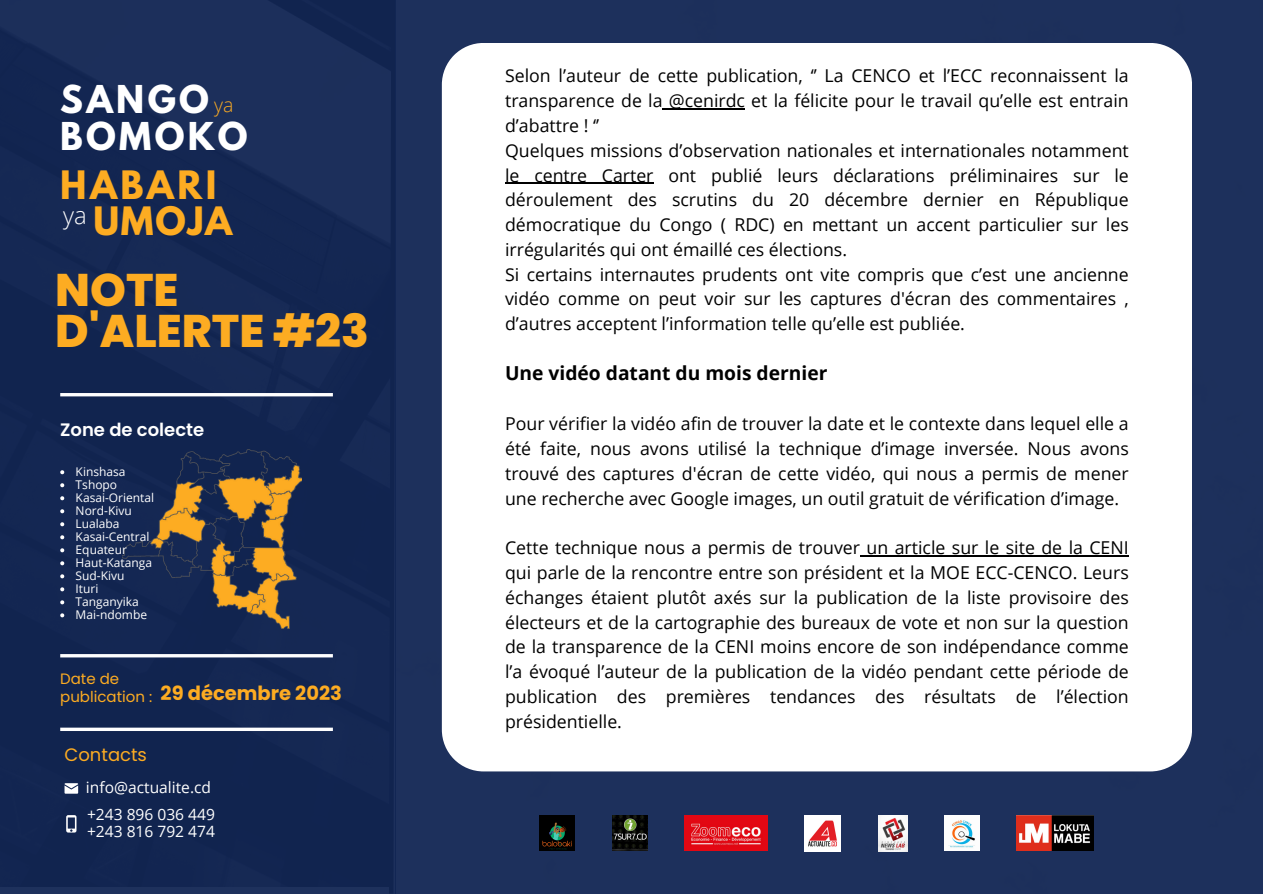
<style>
.page{position:relative;width:1263px;height:894px;background:#fff}
.page>*{position:absolute;margin:0;border:0;box-sizing:border-box;transform-origin:0 0}
.t1{font:800 45.6px "Poppins";color:#fdac22}
.t2{font:700 34.65px "League Spartan";letter-spacing:.095em;color:#fdac22}
.t3{font:700 34.05px "League Spartan";letter-spacing:.095em;color:#fff}
.t4{font:300 23.85px "Open Sans";color:#fff}
.t5{font:700 19.5px "Poppins";color:#fdac22}
.t6{font:300 19.5px "Open Sans";color:#fdac22}
.t7{font:700 19.2px "Open Sans";color:#000}
.t8{font:600 18px "Poppins";color:#fff}
.t9{font:18px "Poppins";color:#fdac22}
.t10{font:17.7px/24.8px "Open Sans";color:#000;text-align:justify}
.t11{font:15.6px "Open Sans";color:#fff}
.t12{font:15px/18px "Poppins";color:#fdac22}
.t13{font:12px "Open Sans";color:#fff}
</style>
<div class="page">
<div style="left:0;top:0;width:396px;height:893px;background:#122654"></div>
<div style="left:396px;top:0;width:867px;height:893px;background:#1d305c"></div>
<div style="left:442px;top:43px;width:750px;height:728px;background:#fff"></div>
<hr style="left:60px;top:393px;width:273px;height:3px;background:#fff">
<hr style="left:663px;top:108px;width:82px;height:1px;background:#000">
<hr style="left:505px;top:183px;width:148px;height:1px;background:#000">
<hr style="left:860px;top:555px;width:269px;height:1px;background:#000">
<svg style="left:65px;top:783px;width:13px;height:10px"></svg>
<svg style="left:66px;top:815px;width:10px;height:17px"></svg>
<img style="left:878px;top:815px;width:29px;height:35px">
<img style="left:805px;top:815px;width:36px;height:35px">
<img style="left:685px;top:815px;width:83px;height:34px">
<img style="left:612px;top:815px;width:35px;height:34px">
<img style="left:540px;top:815px;width:35px;height:34px">
<img style="left:945px;top:815px;width:35px;height:34px">
<img style="left:1017px;top:815px;width:76px;height:34px">
<img style="left:123px;top:450px;width:179px;height:178px">
<svg style="left:60px;top:470px;width:4px;height:4px"></svg>
<svg style="left:60px;top:483px;width:4px;height:4px"></svg>
<svg style="left:60px;top:496px;width:4px;height:4px"></svg>
<svg style="left:60px;top:509px;width:4px;height:4px"></svg>
<svg style="left:60px;top:522px;width:4px;height:4px"></svg>
<svg style="left:60px;top:535px;width:4px;height:4px"></svg>
<svg style="left:60px;top:548px;width:4px;height:4px"></svg>
<svg style="left:60px;top:561px;width:4px;height:4px"></svg>
<svg style="left:60px;top:574px;width:4px;height:4px"></svg>
<svg style="left:60px;top:587px;width:4px;height:4px"></svg>
<svg style="left:60px;top:600px;width:4px;height:4px"></svg>
<svg style="left:60px;top:613px;width:4px;height:4px"></svg>
<hr style="left:60px;top:654px;width:273px;height:3px;background:#fff">
<hr style="left:60px;top:727px;width:273px;height:3px;background:#fff">
<p class="t3" style="left:60px;top:83px;width:150px">SANGO</p>
<p class="t3" style="left:60px;top:119px;width:189px">BOMOKO</p>
<p class="t6" style="left:214px;top:91px;width:21px">ya</p>
<p class="t2" style="left:60px;top:167px;width:158px">HABARI</p>
<p class="t4" style="left:63px;top:199px;width:25px">ya</p>
<p class="t2" style="left:94px;top:204px;width:140px">UMOJA</p>
<p class="t1" style="left:55px;top:258px;width:125px">NOTE</p>
<p class="t1" style="left:55px;top:298px;width:315px">D'ALERTE #23</p>
<p class="t8" style="left:60px;top:417px;width:146px">Zone de colecte</p>
<p class="t13" style="left:76px;top:463px;width:51px">Kinshasa</p>
<p class="t13" style="left:76px;top:476px;width:43px">Tshopo</p>
<p class="t13" style="left:76px;top:489px;width:80px">Kasai-Oriental</p>
<p class="t13" style="left:76px;top:502px;width:58px">Nord-Kivu</p>
<p class="t13" style="left:76px;top:515px;width:45px">Lualaba</p>
<p class="t13" style="left:76px;top:528px;width:75px">Kasai-Central</p>
<p class="t13" style="left:76px;top:541px;width:53px">Equateur</p>
<p class="t13" style="left:76px;top:554px;width:78px">Haut-Katanga</p>
<p class="t13" style="left:76px;top:567px;width:50px">Sud-Kivu</p>
<p class="t13" style="left:76px;top:580px;width:24px">Ituri</p>
<p class="t13" style="left:76px;top:593px;width:65px">Tanganyika</p>
<p class="t13" style="left:76px;top:606px;width:73px">Mai-ndombe</p>
<p class="t12" style="left:60px;top:669px;width:94px">Date de publication :</p>
<p class="t5" style="left:161px;top:679px;width:183px">29 décembre 2023</p>
<p class="t9" style="left:65px;top:741px;width:84px">Contacts</p>
<p class="t11" style="left:86px;top:776px;width:127px">info@actualite.cd</p>
<p class="t11" style="left:87px;top:803px;width:129px">+243 896 036 449</p>
<p class="t11" style="left:87px;top:820px;width:129px">+243 816 792 474</p>
<p class="t10" style="left:505px;top:63px;width:625px">Selon l’auteur de cette publication, ‘’ La CENCO et l’ECC reconnaissent la transparence de la @cenirdc et la félicite pour le travail qu’elle est entrain d’abattre ! ‘’</p>
<p class="t10" style="left:505px;top:137px;width:625px">Quelques missions d’observation nationales et internationales notamment le centre Carter ont publié leurs déclarations préliminaires sur le déroulement des scrutins du 20 décembre dernier en République démocratique du Congo ( RDC) en mettant un accent particulier sur les irrégularités qui ont émaillé ces élections.</p>
<p class="t10" style="left:505px;top:261px;width:625px">Si certains internautes prudents ont vite compris que c’est une ancienne vidéo comme on peut voir sur les captures d'écran des commentaires , d’autres acceptent l’information telle qu’elle est publiée.</p>
<p class="t7" style="left:505px;top:359px;width:324px">Une vidéo datant du mois dernier</p>
<p class="t10" style="left:505px;top:411px;width:625px">Pour vérifier la vidéo afin de trouver la date et le contexte dans lequel elle a été faite, nous avons utilisé la technique d’image inversée. Nous avons trouvé des captures d'écran de cette vidéo, qui nous a permis de mener une recherche avec Google images, un outil gratuit de vérification d’image.</p>
<p class="t10" style="left:505px;top:535px;width:625px">Cette technique nous a permis de trouver un article sur le site de la CENI qui parle de la rencontre entre son président et la MOE ECC-CENCO. Leurs échanges étaient plutôt axés sur la publication de la liste provisoire des électeurs et de la cartographie des bureaux de vote et non sur la question de la transparence de la CENI moins encore de son indépendance comme l’a évoqué l’auteur de la publication de la vidéo pendant cette période de publication des premières tendances des résultats de l’élection présidentielle.</p>
</div>
